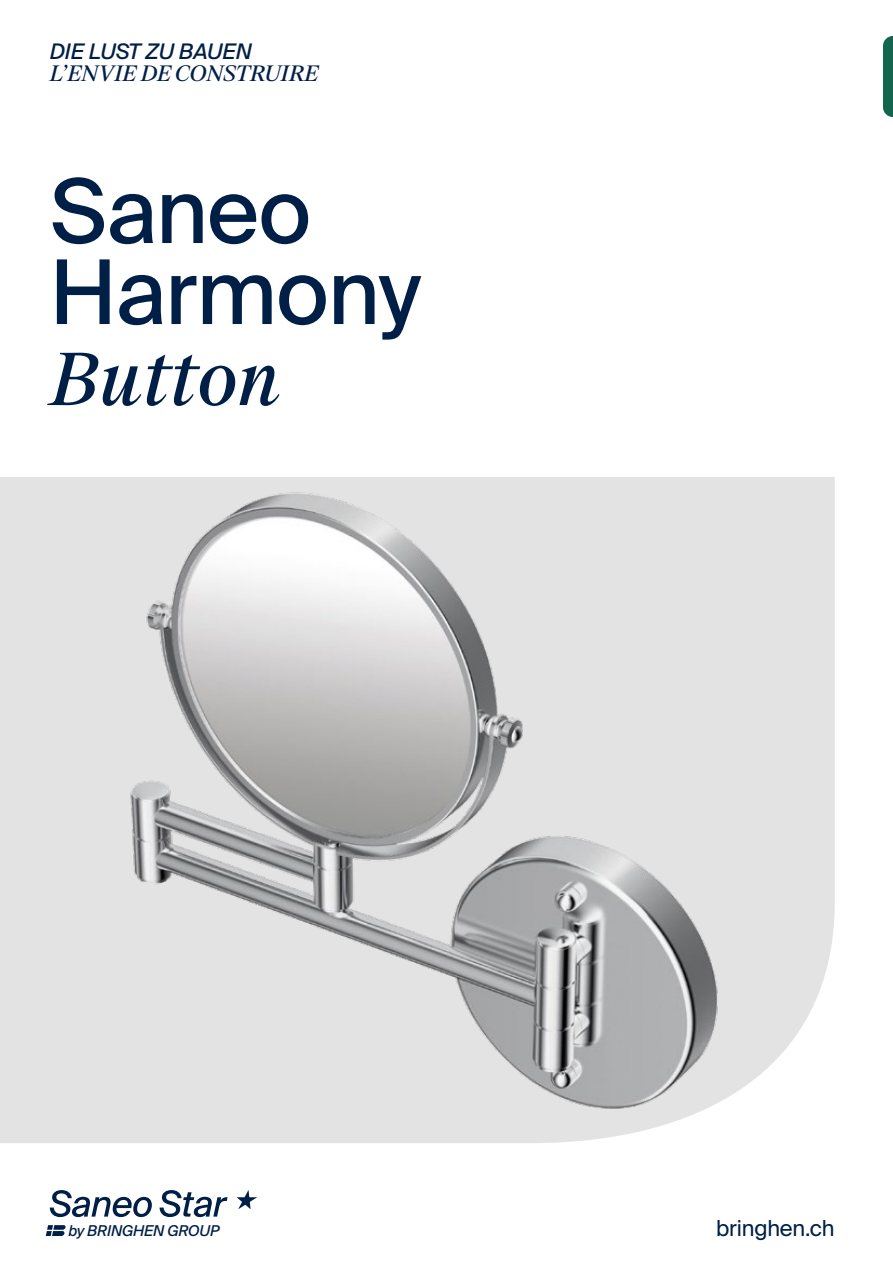
<style>
.page{position:relative;width:893px;height:1263px;background:#fff}
.page>*{position:absolute;margin:0;border:0;box-sizing:border-box;transform-origin:0 0}
.t1{font:89.1px/81px "Suisse Intl";letter-spacing:-.01em;color:#001f47}
.t2{font:italic 72px "Suisse Works";letter-spacing:-.005em;color:#001f47}
.t3{font:22.05px "Suisse Intl";letter-spacing:-.01em;color:#001f47}
.t4{font:italic 21.45px "Suisse Works";letter-spacing:-.02em;color:#001f47}
.t5{font:italic 21.45px "Suisse Intl";color:#001f47}
.t6{font:italic 14.85px "Suisse Intl";letter-spacing:-.01em;color:#001f47}
</style>
<div class="page">
<svg style="left:0;top:477px;width:835px;height:666px;fill:#e3e3e3"></svg>
<img style="left:46px;top:477px;width:720px;height:666px">
<svg style="left:50px;top:1190px;width:178px;height:27px"></svg>
<svg style="left:46px;top:1225px;width:20px;height:11px"></svg>
<svg style="left:236px;top:1190px;width:21px;height:19px"></svg>
<svg style="left:883px;top:36px;width:10px;height:81px"></svg>
<p class="t5" style="left:50px;top:38px;width:204px">DIE LUST ZU BAUEN</p>
<p class="t4" style="left:50px;top:60px;width:271px">L’ENVIE DE CONSTRUIRE</p>
<h1 class="t1" style="left:50px;top:171px;width:373px">Saneo<br>Harmony</h1>
<h2 class="t2" style="left:50px;top:334px;width:233px">Button</h2>
<p class="t6" style="left:69px;top:1222px;width:152px">by BRINGHEN GROUP</p>
<p class="t3" style="left:716px;top:1215px;width:120px">bringhen.ch</p>
</div>
